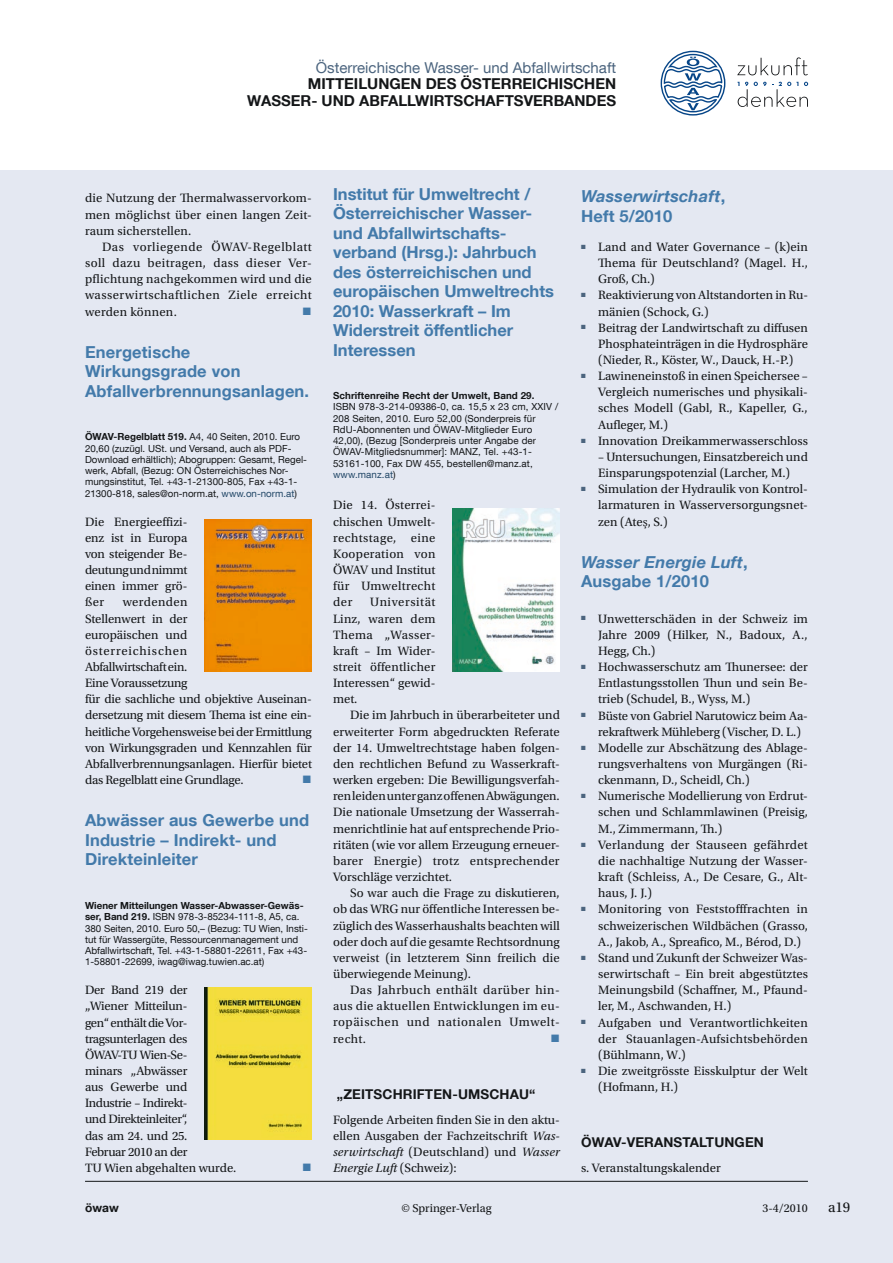
<style>
.page{position:relative;width:893px;height:1263px;background:#fff}
.page>*{position:absolute;margin:0;border:0;box-sizing:border-box;transform-origin:0 0}
.t1{font:700 16.5px/19.5px "Helvetica Neue LT Com";color:#437aaa}
.t2{font:italic 700 16.5px/19.5px "Helvetica Neue LT Com";letter-spacing:.01em;color:#437aaa}
.t3{font:700 15px/16.5px "Helvetica Neue LT Com";color:#141618;text-align:right}
.t4{font:15px "Helvetica Neue LT Com";color:#4b647e}
.t5{font:15px "Utopia Std";color:#141618}
.t6{font:700 13.5px "Helvetica Neue LT Com";letter-spacing:.01em;color:#141618}
.t7{font:12.75px/16.2px "Utopia Std";color:#141618;text-align:justify}
.t8{font:12.75px/16.2px "Utopia Std";letter-spacing:-.025em;color:#141618}
.t9{font:12.75px "Wingdings";color:#437aaa}
.t10{font:12px "Utopia Std";color:#141618}
.t11{font:700 12px "Helvetica Neue LT Com";color:#141618}
.t12{font:9.75px/11.2px "Helvetica Neue LT Com";color:#141618}
.t13{font:700 9.75px "Helvetica Neue LT Com";letter-spacing:.01em;color:#141618}
.s1{font-weight:700}
.s2{color:#234868}
.s3{font-style:italic}
.s4{font-style:normal}
.s5{font-family:"Times New Roman"}
</style>
<div class="page">
<div style="left:0;top:170px;width:893px;height:1093px;background:#e4e8f2"></div>
<svg style="left:661px;top:51px;width:65px;height:65px"></svg>
<svg style="left:737px;top:57px;width:71px;height:18px"></svg>
<svg style="left:738px;top:82px;width:70px;height:25px"></svg>
<hr style="left:85px;top:1181px;width:723px;height:1px;background:#141618">
<img style="left:204px;top:519px;width:108px;height:152px">
<img style="left:452px;top:508px;width:108px;height:163px">
<img style="left:204px;top:988px;width:108px;height:152px">
<p class="t4" style="left:316px;top:58px;width:302px">Österreichische Wasser- und Abfallwirtschaft</p>
<p class="t3" style="left:247px;top:75px;width:370px">MITTEILUNGEN DES ÖSTERREICHISCHEN<br>WASSER- UND ABFALLWIRTSCHAFTSVERBANDES</p>
<p class="t7" style="left:85px;top:190px;width:228px">die Nutzung der Thermalwasservorkom&shy;men möglichst über einen langen Zeit&shy;raum sicherstellen.</p>
<p class="t7" style="left:85px;top:239px;width:228px;text-indent:17px">Das vorliegende ÖWAV-Regelblatt soll dazu beitragen, dass dieser Ver&shy;pflichtung nachgekommen wird und die wasserwirtschaftlichen Ziele erreicht werden können.</p>
<p class="t9" style="left:302px;top:304px;width:11px">■</p>
<p class="t1" style="left:85px;top:342px;width:226px">Energetische<br>Wirkungsgrade von<br>Abfallverbrennungsanlagen.</p>
<p class="t12" style="left:85px;top:431px;width:223px"><span class="s1">ÖWAV-Regelblatt 519.</span> A4, 40 Seiten, 2010. Euro 20,60 (zuzügl. USt. und Versand, auch als PDF-Download erhältlich); Abogruppen: Gesamt, Regel&shy;werk, Abfall, (Bezug: ON Österreichisches Nor&shy;mungsinstitut, Tel. +43-1-21300-805, Fax +43-1- 21300-818, sales@on-norm.at, <span class="s2">www.on-norm.at</span>)</p>
<p class="t7" style="left:85px;top:514px;width:104px">Die Energieeffizi&shy;enz ist in Europa von steigender Be&shy;deutung und nimmt einen immer grö&shy;ßer</p>
<p class="t7" style="left:85px;top:594px;width:228px;text-align:left;text-indent:38px">werdenden<br>Stellenwert in der<br>europäischen und<br>österreichischen<br>Abfallwirtschaft ein.<br>Eine Voraussetzung<br>für die sachliche und objektive Auseinan&shy;dersetzung mit diesem Thema ist eine ein&shy;heitliche Vorgehensweise bei der Ermittlung von Wirkungsgraden und Kennzahlen für<br>Abfallverbrennungsanlagen. Hierfür bietet das Regelblatt eine Grundlage.</p>
<p class="t9" style="left:302px;top:773px;width:11px">■</p>
<p class="t1" style="left:85px;top:810px;width:226px">Abwässer aus Gewerbe und<br>Industrie – Indirekt- und<br>Direkteinleiter</p>
<p class="t12" style="left:85px;top:900px;width:224px"><span class="s1">Wiener Mitteilungen Wasser-Abwasser-Gewäs&shy;ser, Band 219.</span> ISBN 978-3-85234-111-8, A5, ca.<br>380 Seiten, 2010. Euro 50,– (Bezug: TU Wien, Insti&shy;tut für Wassergüte, Ressourcenmanagement und Abfallwirtschaft, Tel. +43-1-58801-22611, Fax +43- 1-58801-22699, iwag@iwag.tuwien.ac.at)</p>
<p class="t8" style="left:85px;top:982px;width:153px">Der Band 219 der<br>„Wiener Mitteilun-<br>gen“ enthält die Vor&shy;tragsunterlagen des<br>ÖWAV-TU Wien-Se-<br>minars „Abwässer<br>aus Gewerbe und<br>Industrie – Indirekt-<br>und Direkteinleiter“,<br>das am 24. und 25.<br>Februar 2010 an der<br>TU Wien abgehalten wurde.</p>
<p class="t9" style="left:302px;top:1160px;width:11px">■</p>
<p class="t1" style="left:333px;top:183px;width:222px">Institut für Umweltrecht /<br>Österreichischer Wasser&shy;und Abfallwirtschafts&shy;verband (Hrsg.): Jahrbuch des österreichischen und europäischen Umweltrechts<br>2010: Wasserkraft – Im<br>Widerstreit öffentlicher<br>Interessen</p>
<p class="t13" style="left:333px;top:389px;width:203px">Schriftenreihe Recht der Umwelt, Band 29.</p>
<p class="t12" style="left:333px;top:401px;width:227px">ISBN 978-3-214-09386-0, ca. 15,5 x 23 cm, XXIV / 208 Seiten, 2010. Euro 52,00 (Sonderpreis für RdU-Abonnenten und ÖWAV-Mitglieder Euro 42,00), (Bezug [Sonderpreis unter Angabe der ÖWAV-Mitgliedsnummer]: MANZ, Tel. +43-1- 53161-100, Fax DW 455, bestellen@manz.at, <span class="s2">www.manz.at</span>)</p>
<p class="t7" style="left:333px;top:497px;width:104px">Die 14. Österrei&shy;chischen Umwelt&shy;rechtstage, eine Kooperation von ÖWAV und Institut für Umweltrecht der</p>
<p class="t7" style="left:333px;top:594px;width:104px;text-indent:37px">Universität Linz, waren dem Thema „Wasser&shy;kraft – Im Wider&shy;streit öffentlicher Interessen“ gewid&shy;met.</p>
<p class="t7" style="left:333px;top:707px;width:228px;text-indent:17px">Die im Jahrbuch in überarbeiteter und erweiterter Form abgedruckten Referate der 14. Umweltrechtstage haben folgen&shy;den rechtlichen Befund zu Wasserkraft&shy;werken ergeben: Die Bewilligungsverfah&shy;ren leiden unter ganz offenen Abwägungen.<br>Die nationale Umsetzung der Wasserrah&shy;menrichtlinie hat auf entsprechende Prio&shy;ritäten (wie vor allem Erzeugung erneuer&shy;barer Energie) trotz entsprechender Vorschläge verzichtet.</p>
<p class="t7" style="left:333px;top:885px;width:228px;text-indent:17px">So war auch die Frage zu diskutieren, ob das WRG nur öffentliche Interessen be&shy;züglich des Wasserhaushalts beachten will oder doch auf die gesamte Rechtsordnung verweist (in letzterem Sinn freilich die überwiegende Meinung).</p>
<p class="t7" style="left:333px;top:982px;width:228px;text-indent:17px">Das Jahrbuch enthält darüber hin&shy;aus die aktuellen Entwicklungen im eu&shy;ropäischen und nationalen Umwelt&shy;recht.</p>
<p class="t9" style="left:550px;top:1031px;width:11px">■</p>
<p class="t6" style="left:337px;top:1085px;width:25px">„Zeitschriften</p>
<p class="t6" style="left:452px;top:1085px;width:27px">-Umschau</p>
<p class="t6" style="left:529px;top:1085px;width:8px">“</p>
<p class="t7" style="left:333px;top:1111px;width:228px">Folgende Arbeiten finden Sie in den aktu&shy;ellen Ausgaben der Fachzeitschrift <span class="s3">Was&shy;serwirtschaft</span> (Deutschland) und <span class="s3">Wasser Energie Luft</span> (Schweiz):</p>
<p class="t2" style="left:581px;top:186px;width:146px">Wasserwirtschaft<span class="s4">,<br>Heft 5/2010</span></p>
<p class="t7" style="left:598px;top:239px;width:211px;text-indent:-17px"><sup>■</sup> Land and Water Governance – (k)ein Thema für Deutschland? (Magel. H., Groß, Ch.)</p>
<p class="t7" style="left:598px;top:287px;width:211px;text-indent:-17px"><sup>■</sup> Reaktivierung von Altstandorten in Ru&shy;mänien (Schock, G.)</p>
<p class="t7" style="left:598px;top:320px;width:211px;text-indent:-17px"><sup>■</sup> Beitrag der Landwirtschaft zu diffusen Phosphateinträgen in die Hydrosphäre (Nieder, R., Köster, W., Dauck, H.-P.)</p>
<p class="t7" style="left:598px;top:368px;width:211px;text-indent:-17px"><sup>■</sup> Lawineneinstoß in einen Speichersee – Vergleich numerisches und physikali&shy;sches Modell (Gabl, R., Kapeller, G., Aufleger, M.)</p>
<p class="t7" style="left:581px;top:433px;width:228px"><sup>■</sup> Innovation Dreikammerwasserschloss</p>
<p class="t7" style="left:598px;top:449px;width:211px">– Untersuchungen, Einsatzbereich und<br>Einsparungspotenzial (Larcher, M.)</p>
<p class="t7" style="left:598px;top:481px;width:211px;text-indent:-17px"><sup>■</sup> Simulation der Hydraulik von Kontrol&shy;larmaturen in Wasserversorgungsnet&shy;zen (Ate<span class="s5">ş</span>, S.)</p>
<p class="t2" style="left:581px;top:552px;width:168px">Wasser Energie Luft<span class="s4">,<br>Ausgabe 1/2010</span></p>
<p class="t7" style="left:598px;top:610px;width:211px;text-indent:-17px"><sup>■</sup> Unwetterschäden in der Schweiz im Jahre 2009 (Hilker, N., Badoux, A., Hegg, Ch.)</p>
<p class="t7" style="left:598px;top:659px;width:211px;text-indent:-17px"><sup>■</sup> Hochwasserschutz am Thunersee: der Entlastungsstollen Thun und sein Be&shy;trieb (Schudel, B., Wyss, M.)</p>
<p class="t7" style="left:598px;top:707px;width:211px;text-indent:-17px"><sup>■</sup> Büste von Gabriel Narutowicz beim Aa&shy;rekraftwerk Mühleberg (Vischer, D. L.)</p>
<p class="t7" style="left:598px;top:740px;width:211px;text-indent:-17px"><sup>■</sup> Modelle zur Abschätzung des Ablage&shy;rungsverhaltens von Murgängen (Ri&shy;ckenmann, D., Scheidl, Ch.)</p>
<p class="t7" style="left:598px;top:788px;width:211px;text-indent:-17px"><sup>■</sup> Numerische Modellierung von Erdrut&shy;schen und Schlammlawinen (Preisig, M., Zimmermann, Th.)</p>
<p class="t7" style="left:598px;top:837px;width:211px;text-indent:-17px"><sup>■</sup> Verlandung der Stauseen gefährdet die nachhaltige Nutzung der Wasser&shy;kraft (Schleiss, A., De Cesare, G., Alt&shy;haus, J. J.)</p>
<p class="t7" style="left:598px;top:901px;width:211px;text-indent:-17px"><sup>■</sup> Monitoring von Feststofffrachten in schweizerischen Wildbächen (Grasso, A., Jakob, A., Spreafico, M., Bérod, D.)</p>
<p class="t7" style="left:598px;top:950px;width:211px;text-indent:-17px"><sup>■</sup> Stand und Zukunft der Schweizer Was&shy;serwirtschaft – Ein breit abgestütztes Meinungsbild (Schaffner, M., Pfaund&shy;ler, M., Aschwanden, H.)</p>
<p class="t7" style="left:598px;top:1014px;width:211px;text-indent:-17px"><sup>■</sup> Aufgaben und Verantwortlichkeiten der Stauanlagen-Aufsichtsbehörden (Bühlmann, W.)</p>
<p class="t7" style="left:598px;top:1063px;width:211px;text-indent:-17px"><sup>■</sup> Die zweitgrösste Eisskulptur der Welt (Hofmann, H.)</p>
<p class="t6" style="left:581px;top:1134px;width:65px">ÖWAV-Veranstaltungen</p>
<p class="t7" style="left:581px;top:1160px;width:141px">s. Veranstaltungskalender</p>
<p class="t11" style="left:85px;top:1200px;width:35px">öwaw</p>
<p class="t10" style="left:401px;top:1201px;width:92px">© Springer-Verlag</p>
<p class="t10" style="left:762px;top:1201px;width:47px">3-4/2010</p>
<p class="t5" style="left:828px;top:1199px;width:24px">a19</p>
</div>
